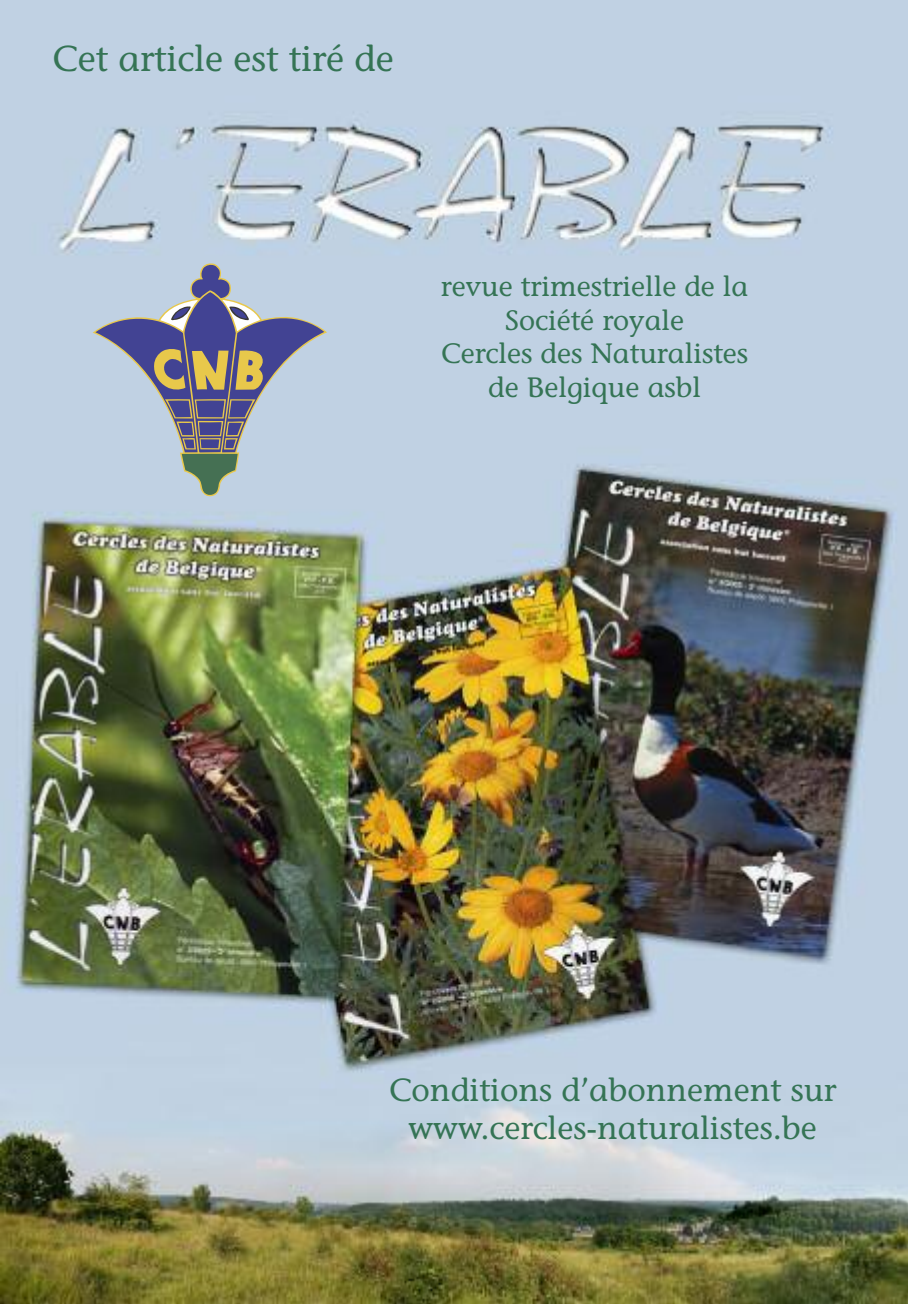
<style>
.page{position:relative;width:908px;height:1304px;background:#fff}
.page>*{position:absolute;margin:0;border:0;box-sizing:border-box;transform-origin:0 0}
.t1{font:36px "Stone Informal";color:#357455}
.t2{font:32px/38.4px "Stone Informal";color:#357455;text-align:center}
.t3{font:28px/33.6px "Stone Informal";color:#357455;text-align:center}
</style>
<div class="page">
<img style="left:0;top:0;width:907px;height:1304px">
<svg style="left:93px;top:263px;width:234px;height:233px"></svg>
<svg style="left:95px;top:264px;width:229px;height:232px;background:#a0a8bc"></svg>
<p class="t1" style="left:52px;top:44px;width:343px">Cet article est tiré de</p>
<p class="t3" style="left:440px;top:273px;width:309px">revue trimestrielle de la<br>Société royale<br>Cercles des Naturalistes de Belgique asbl</p>
<p class="t2" style="left:389px;top:1074px;width:448px">Conditions d’abonnement sur www.cercles-naturalistes.be</p>
</div>
